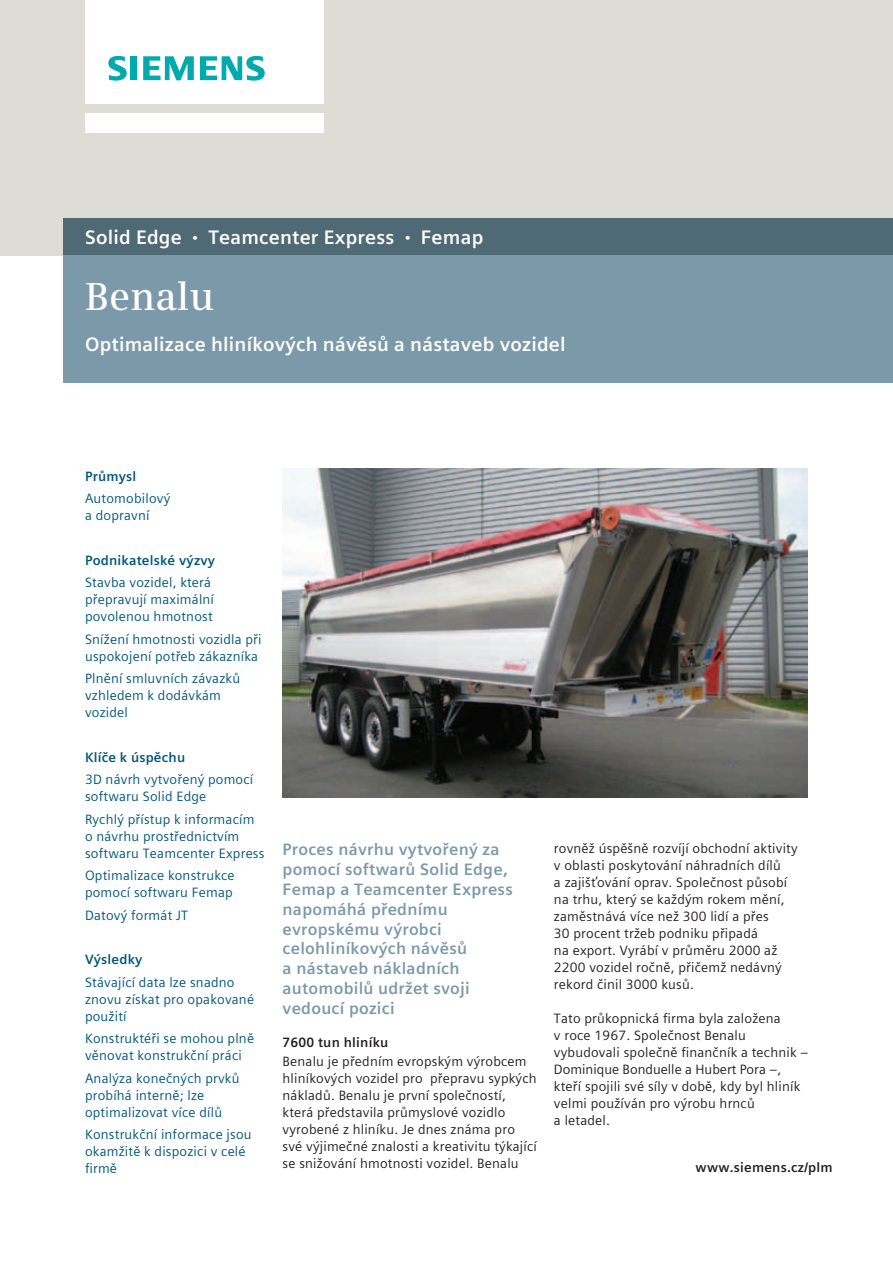
<style>
.page{position:relative;width:893px;height:1263px;background:#fff}
.page>*{position:absolute;margin:0;border:0;box-sizing:border-box;transform-origin:0 0}
.t1{font:600 39px "Siemens Serif";color:#fff}
.t2{font:700 19.5px "Siemens Sans Global";letter-spacing:.01em;color:#fff}
.t3{font:700 16.5px/19.8px "Siemens Sans Global";letter-spacing:.015em;color:#7b99a9}
.t4{font:13.5px/17px "Siemens Sans Global";letter-spacing:.015em;color:#231f20}
.t5{font:13.5px/17px "Siemens Sans Global";letter-spacing:.015em;color:#00567a}
.t6{font:700 13.5px "Siemens Sans Global";letter-spacing:.015em;color:#00567a}
.t7{font:700 13.5px "Siemens Sans Global";letter-spacing:.015em;color:#231f20}
.s1{font-size:12px}
</style>
<div class="page">
<div style="left:0;top:0;width:893px;height:255px;background:#deddd5"></div>
<div style="left:85px;top:113px;width:238px;height:19px;background:#fff"></div>
<div style="left:85px;top:0;width:238px;height:104px;background:#fff"></div>
<svg style="left:108px;top:56px;width:19px;height:25px"></svg>
<div style="left:130px;top:56px;width:7px;height:24px;background:#00aaad"></div>
<svg style="left:143px;top:56px;width:51px;height:24px"></svg>
<svg style="left:200px;top:56px;width:65px;height:25px"></svg>
<div style="left:64px;top:218px;width:829px;height:37px;background:#4f6975"></div>
<div style="left:64px;top:255px;width:829px;height:128px;background:#7b99a9"></div>
<img style="left:282px;top:468px;width:526px;height:329px">
<h2 class="t2" style="left:85px;top:222px;width:400px">Solid Edge <span class="s1">•</span> Teamcenter Express <span class="s1">•</span> Femap</h2>
<h1 class="t1" style="left:85px;top:274px;width:131px">Benalu</h1>
<h2 class="t2" style="left:85px;top:329px;width:482px">Optimalizace hliníkových návěsů a nástaveb vozidel</h2>
<p class="t6" style="left:85px;top:465px;width:53px">Průmysl</p>
<p class="t5" style="left:85px;top:490px;width:87px">Automobilový a dopravní</p>
<p class="t6" style="left:85px;top:550px;width:132px">Podnikatelské výzvy</p>
<p class="t5" style="left:85px;top:574px;width:130px">Stavba vozidel, která přepravují maximální povolenou hmotnost</p>
<p class="t5" style="left:85px;top:630px;width:178px">Snížení hmotnosti vozidla při uspokojení potřeb zákazníka</p>
<p class="t5" style="left:85px;top:670px;width:157px">Plnění smluvních závazků vzhledem k dodávkám vozidel</p>
<p class="t6" style="left:85px;top:747px;width:102px">Klíče k úspěchu</p>
<p class="t5" style="left:85px;top:771px;width:170px">3D návrh vytvořený pomocí softwaru Solid Edge</p>
<p class="t5" style="left:85px;top:811px;width:181px">Rychlý přístup k informacím o návrhu prostřednictvím softwaru Teamcenter Express</p>
<p class="t5" style="left:85px;top:867px;width:151px">Optimalizace konstrukce pomocí softwaru Femap</p>
<p class="t5" style="left:85px;top:906px;width:105px">Datový formát JT</p>
<p class="t6" style="left:85px;top:949px;width:59px">Výsledky</p>
<p class="t5" style="left:85px;top:974px;width:171px">Stávající data lze snadno znovu získat pro opakované použití</p>
<p class="t5" style="left:85px;top:1030px;width:171px">Konstruktéři se mohou plně věnovat konstrukční práci</p>
<p class="t5" style="left:85px;top:1070px;width:156px">Analýza konečných prvků probíhá interně; lze optimalizovat více dílů</p>
<p class="t5" style="left:85px;top:1126px;width:168px">Konstrukční informace jsou okamžitě k dispozici v celé firmě</p>
<p class="t3" style="left:283px;top:840px;width:232px">Proces návrhu vytvořený za pomocí softwarů Solid Edge,<br>Femap a Teamcenter Express napomáhá přednímu evropskému výrobci celohliníkových návěsů<br>a nástaveb nákladních automobilů udržet svoji vedoucí pozici</p>
<p class="t7" style="left:283px;top:1032px;width:107px">7600 tun hliníku</p>
<p class="t4" style="left:283px;top:1053px;width:256px">Benalu je předním evropským výrobcem hliníkových vozidel pro přepravu sypkých nákladů. Benalu je první společností, která představila průmyslové vozidlo vyrobené z hliníku. Je dnes známa pro své výjimečné znalosti a kreativitu týkající se snižování hmotnosti vozidel. Benalu</p>
<p class="t4" style="left:554px;top:839px;width:245px">rovněž úspěšně rozvíjí obchodní aktivity v oblasti poskytování náhradních dílů<br>a zajišťování oprav. Společnost působí na trhu, který se každým rokem mění, zaměstnává více než 300 lidí a přes<br>30 procent tržeb podniku připadá<br>na export. Vyrábí v průměru 2000 až 2200 vozidel ročně, přičemž nedávný rekord činil 3000 kusů.</p>
<p class="t4" style="left:554px;top:1010px;width:256px">Tato průkopnická firma byla založena<br>v roce 1967. Společnost Benalu vybudovali společně finančník a technik – Dominique Bonduelle a Hubert Pora –, kteří spojili své síly v době, kdy byl hliník velmi používán pro výrobu hrnců<br>a letadel.</p>
<p class="t7" style="left:696px;top:1157px;width:139px">www.siemens.cz/plm</p>
</div>
